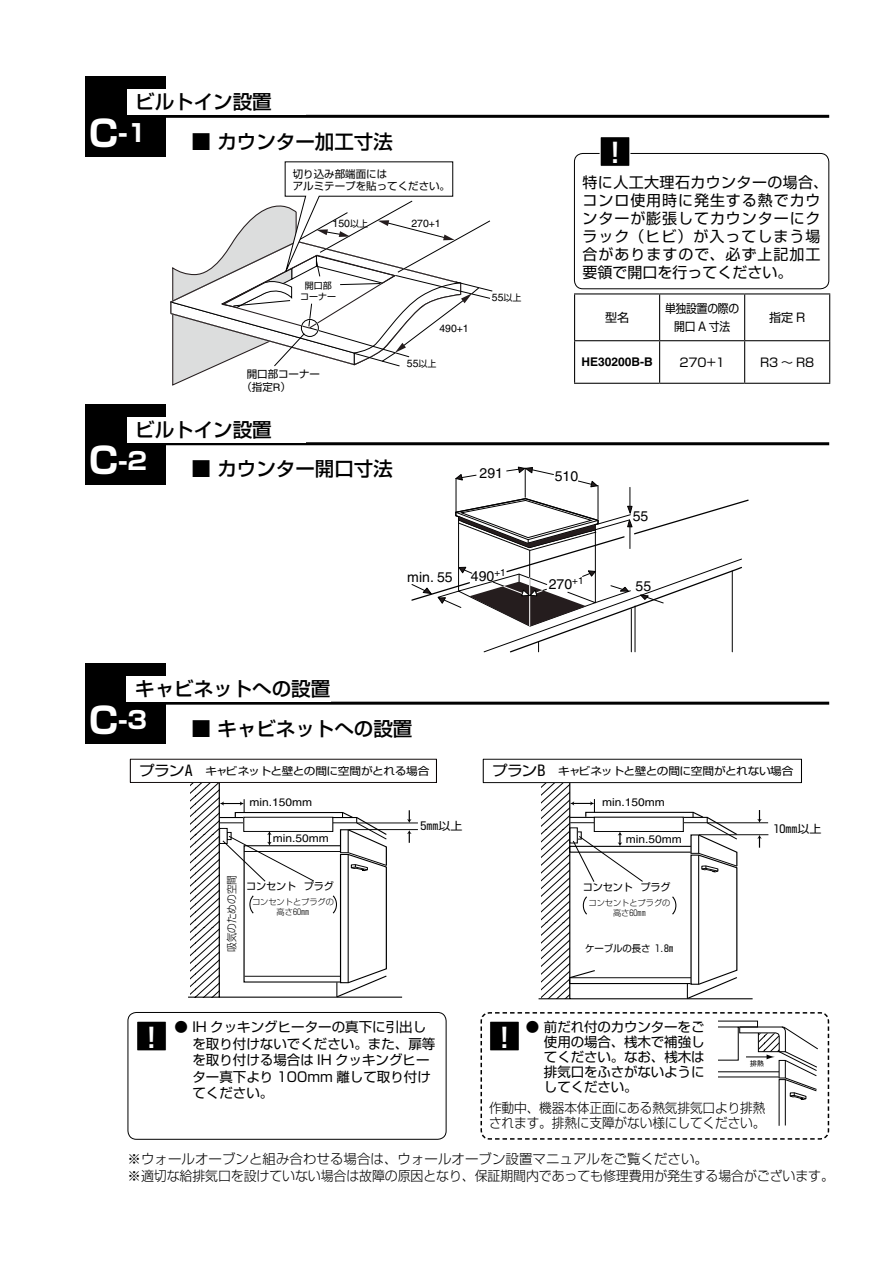
<style>
.page{position:relative;width:893px;height:1263px;background:#fff}
.page>*{position:absolute;margin:0;border:0;box-sizing:border-box;transform-origin:0 0}
.t1{font:700 27px "Shin Go Pro De";color:#fff}
.t2{font:700 24px "Shin Go Pro";color:#fff}
.t3{font:500 19.5px "Shin Go Pro";color:#000}
.t4{font:15px/18px "Shin Go Pro";letter-spacing:.06em;color:#000}
.t5{font:14.1px "Helvetica";color:#000}
.t6{font:13.5px/16.5px "Shin Go Pro";color:#000}
.t7{font:300 13.5px/16.5px "Shin Go Pro";letter-spacing:-.01em;color:#000}
.t8{font:300 13.5px/15px "Shin Go Pro";letter-spacing:-.01em;color:#000;scale:.94 1}
.t9{font:12px "Shin Go Pro";letter-spacing:-.02em;color:#000}
.t10{font:12px/18px "Shin Go Pro";letter-spacing:-.02em;color:#000;text-align:center;scale:.9 1}
.t11{font:700 12px "Helvetica";color:#000}
.t12{font:10.95px "Helvetica";color:#000;scale:1.1 1}
.t13{font:10.95px "Helvetica";color:#000;scale:1.09 1}
.t14{font:10.95px "Shin Go Pro";color:#000;scale:1.09 1}
.t15{font:10.95px "Shin Go Pro";color:#000;scale:1.1 1}
.t16{font:10.65px "Shin Go Pro";letter-spacing:-.05em;color:#000;scale:1.09 1}
.t17{font:10.65px "Shin Go Pro";letter-spacing:-.05em;color:#000;scale:1.1 1}
.t18{font:300 10.65px "Shin Go Pro";color:#000;scale:.91 1}
.t19{font:10.5px/12.8px "Shin Go Pro";color:#000}
.t20{font:10.5px "Helvetica";color:#000}
.t21{font:10.35px "Shin Go Pro";letter-spacing:-.015em;color:#000}
.t22{font:10.2px "Shin Go Pro";letter-spacing:-.015em;color:#000}
.t23{font:9.9px "Helvetica";color:#000}
.t24{font:9.6px "Shin Go Pro";letter-spacing:-.015em;color:#000}
.t25{font:9px/10.8px "Shin Go Pro";color:#000;text-align:center}
.t26{font:300 8.25px/9.8px "Shin Go Pro";color:#000;text-align:center}
.t27{font:6.9px "Shin Go Pro";color:#000}
.s1{font-size:36px}
.s2{font-family:"Shin Go Pro";font-size:9px}
.s3{font-family:"Helvetica"}
.s4{font-size:14.4px}
.s5{font-size:14.55px}
</style>
<div class="page">
<div style="left:128px;top:1012px;width:318px;height:128px;border:1px solid #000;border-radius:9px"></div>
<hr style="left:162px;top:115px;width:667px;height:3px;background:#000">
<div style="left:85px;top:77px;width:81px;height:80px;background:#000"></div>
<div style="left:127px;top:89px;width:178px;height:26px;background:#fff"></div>
<hr style="left:162px;top:442px;width:667px;height:3px;background:#000">
<div style="left:85px;top:404px;width:81px;height:81px;background:#000"></div>
<div style="left:127px;top:417px;width:178px;height:25px;background:#fff"></div>
<div style="left:574px;top:153px;width:255px;height:136px;border:1px solid #000;border-radius:9px"></div>
<div style="left:600px;top:137px;width:30px;height:29px;background:#000"></div>
<div style="left:600px;top:136px;width:30px;height:31px;border:1px solid #fff"></div>
<hr style="left:574px;top:293px;width:86px;height:1px;background:#000">
<hr style="left:574px;top:294px;width:1px;height:46px;background:#000">
<hr style="left:660px;top:293px;width:85px;height:1px;background:#000">
<hr style="left:659px;top:294px;width:1px;height:46px;background:#000">
<hr style="left:745px;top:293px;width:85px;height:1px;background:#000">
<hr style="left:744px;top:294px;width:1px;height:46px;background:#000">
<hr style="left:829px;top:294px;width:1px;height:46px;background:#000">
<hr style="left:574px;top:340px;width:86px;height:1px;background:#000">
<hr style="left:574px;top:341px;width:1px;height:42px;background:#000">
<hr style="left:660px;top:340px;width:85px;height:1px;background:#000">
<hr style="left:659px;top:341px;width:1px;height:42px;background:#000">
<hr style="left:745px;top:340px;width:85px;height:1px;background:#000">
<hr style="left:744px;top:341px;width:1px;height:42px;background:#000">
<hr style="left:829px;top:341px;width:1px;height:42px;background:#000">
<hr style="left:574px;top:383px;width:86px;height:1px;background:#000">
<hr style="left:660px;top:383px;width:85px;height:1px;background:#000">
<hr style="left:745px;top:383px;width:85px;height:1px;background:#000">
<hr style="left:162px;top:702px;width:667px;height:3px;background:#000">
<div style="left:85px;top:663px;width:81px;height:81px;background:#000"></div>
<div style="left:127px;top:676px;width:204px;height:26px;background:#fff"></div>
<svg style="left:170px;top:162px;width:323px;height:224px"></svg>
<svg style="left:411px;top:467px;width:338px;height:185px"></svg>
<hr style="left:348px;top:829px;width:70px;height:1px;background:#000">
<hr style="left:357px;top:823px;width:61px;height:1px;background:#000">
<svg style="left:407px;top:810px;width:5px;height:13px"></svg>
<svg style="left:407px;top:830px;width:5px;height:13px"></svg>
<svg style="left:191px;top:783px;width:197px;height:215px"></svg>
<hr style="left:130px;top:759px;width:307px;height:1px;background:#070000">
<hr style="left:130px;top:782px;width:307px;height:1px;background:#070000">
<svg style="left:130px;top:760px;width:1px;height:22px"></svg>
<svg style="left:436px;top:760px;width:1px;height:22px"></svg>
<hr style="left:699px;top:834px;width:69px;height:1px;background:#000">
<hr style="left:707px;top:822px;width:61px;height:1px;background:#000">
<svg style="left:757px;top:810px;width:5px;height:13px"></svg>
<svg style="left:757px;top:835px;width:5px;height:13px"></svg>
<hr style="left:483px;top:759px;width:319px;height:1px;background:#000">
<hr style="left:483px;top:782px;width:318px;height:1px;background:#000">
<svg style="left:483px;top:760px;width:1px;height:22px"></svg>
<svg style="left:801px;top:760px;width:1px;height:23px"></svg>
<svg style="left:541px;top:782px;width:197px;height:217px"></svg>
<svg style="left:480px;top:1012px;width:350px;height:128px"></svg>
<svg style="left:493px;top:1012px;width:336px;height:114px"></svg>
<div style="left:490px;top:1021px;width:29px;height:30px;background:#000"></div>
<div style="left:489px;top:1020px;width:31px;height:31px;border:1px solid #fff"></div>
<div style="left:137px;top:1021px;width:29px;height:30px;background:#000"></div>
<div style="left:136px;top:1020px;width:31px;height:31px;border:1px solid #fff"></div>
<h3 class="t3" style="left:135px;top:86px;width:138px">ビルトイン設置</h3>
<h2 class="t2" style="left:89px;top:114px;width:59px"><span class="s1">C</span>-1</h2>
<h3 class="t3" style="left:191px;top:126px;width:203px">■ カウンター加工寸法</h3>
<p class="t19" style="left:293px;top:166px;width:96px">切り込み部端面には</p>
<p class="t19" style="left:293px;top:179px;width:159px">アルミテープを貼ってください。</p>
<p class="t20" style="left:333px;top:217px;width:37px">150<span class="s2">以上</span></p>
<p class="t25" style="left:300px;top:279px;width:37px">開口部コーナー</p>
<p class="t19" style="left:247px;top:367px;width:75px">開口部コーナー(指定<span class="s3">R</span>)</p>
<p class="t20" style="left:411px;top:217px;width:31px">270+1</p>
<p class="t20" style="left:439px;top:322px;width:31px">490+1</p>
<p class="t20" style="left:407px;top:357px;width:31px">55<span class="s2">以上</span></p>
<h3 class="t3" style="left:135px;top:413px;width:138px">ビルトイン設置</h3>
<p class="t20" style="left:492px;top:291px;width:31px">55<span class="s2">以上</span></p>
<h1 class="t1" style="left:610px;top:131px;width:11px">!</h1>
<p class="t4" style="left:583px;top:171px;width:247px">特に人工大理石カウンターの場合、コンロ使用時に発生する熱でカウンターが膨張してカウンターにクラック（ヒビ）が入ってしまう場合がありますので、必ず上記加工要領で開口を行ってください。</p>
<p class="t9" style="left:605px;top:307px;width:25px">型名</p>
<p class="t10" style="left:665px;top:298px;width:84px">単独設置の際の開口 A 寸法</p>
<p class="t9" style="left:769px;top:307px;width:38px">指定 R</p>
<p class="t11" style="left:581px;top:355px;width:73px">HE30200B-B</p>
<p class="t9" style="left:679px;top:352px;width:47px">270+1</p>
<p class="t9" style="left:760px;top:352px;width:56px">R3 ～ R8</p>
<h2 class="t2" style="left:89px;top:442px;width:59px"><span class="s1">C</span>-2</h2>
<h3 class="t3" style="left:191px;top:453px;width:203px">■ カウンター開口寸法</h3>
<p class="t5" style="left:480px;top:465px;width:25px">291</p>
<p class="t5" style="left:555px;top:468px;width:25px">510</p>
<p class="t5" style="left:633px;top:508px;width:17px">55</p>
<p class="t5" style="left:407px;top:569px;width:47px">min. 55</p>
<p class="t23" style="left:494px;top:567px;width:13px">+1</p>
<p class="t5" style="left:471px;top:568px;width:25px">490</p>
<p class="t23" style="left:572px;top:574px;width:13px">+1</p>
<p class="t5" style="left:549px;top:576px;width:25px">270</p>
<p class="t5" style="left:636px;top:578px;width:17px">55</p>
<h3 class="t3" style="left:135px;top:673px;width:196px">キャビネットへの設置</h3>
<h2 class="t2" style="left:89px;top:701px;width:59px"><span class="s1">C</span>-3</h2>
<h3 class="t3" style="left:191px;top:712px;width:222px">■ キャビネットへの設置</h3>
<p class="t17" style="left:139px;top:762px;width:266px"><span class="s4">プランA</span> キャビネットと壁との間に空間がとれる場合</p>
<p class="t12" style="left:249px;top:796px;width:58px">min.150mm</p>
<p class="t12" style="left:273px;top:832px;width:52px">min.50mm</p>
<p class="t18" style="left:223px;top:952px;width:86px;rotate:-90deg">吸気のための空間</p>
<p class="t22" style="left:246px;top:878px;width:89px">コンセント プラグ</p>
<p class="t26" style="left:252px;top:896px;width:83px">コンセントとプラグの高さ60mm</p>
<p class="t15" style="left:421px;top:816px;width:40px">5mm以上</p>
<p class="t16" style="left:492px;top:762px;width:278px"><span class="s5">プランB</span> キャビネットと壁との間に空間がとれない場合</p>
<p class="t13" style="left:602px;top:796px;width:59px">min.150mm</p>
<p class="t13" style="left:626px;top:833px;width:53px">min.50mm</p>
<p class="t21" style="left:583px;top:879px;width:89px">コンセント プラグ</p>
<p class="t26" style="left:588px;top:897px;width:83px">コンセントとプラグの高さ60mm</p>
<p class="t24" style="left:585px;top:940px;width:90px">ケーブルの長さ 1.8m</p>
<p class="t14" style="left:773px;top:820px;width:46px">10mm以上</p>
<p class="t6" style="left:192px;top:1017px;width:244px;text-indent:-18px">● IH クッキングヒーターの真下に引出しを取り付けないでください。また、扉等を取り付ける場合は IH クッキングヒーター真下より 100mm 離して取り付けてください。</p>
<p class="t6" style="left:544px;top:1018px;width:162px;line-height:15px;text-align:justify;text-indent:-18px">● 前だれ付のカウンターをご使用の場合、桟木で補強してください。なお、桟木は排気口をふさがないようにしてください。</p>
<p class="t8" style="left:489px;top:1099px;width:296px">作動中、機器本体正面にある熱気排気口より排熱されます。排熱に支障がない様にしてください。</p>
<h1 class="t1" style="left:147px;top:1015px;width:11px">!</h1>
<h1 class="t1" style="left:499px;top:1015px;width:11px">!</h1>
<p class="t27" style="left:750px;top:1058px;width:15px">排熱</p>
<p class="t7" style="left:128px;top:1149px;width:708px">※ウォールオーブンと組み合わせる場合は、ウォールオーブン設置マニュアルをご覧ください。<br>※適切な給排気口を設けていない場合は故障の原因となり、保証期間内であっても修理費用が発生する場合がございます。</p>
</div>
